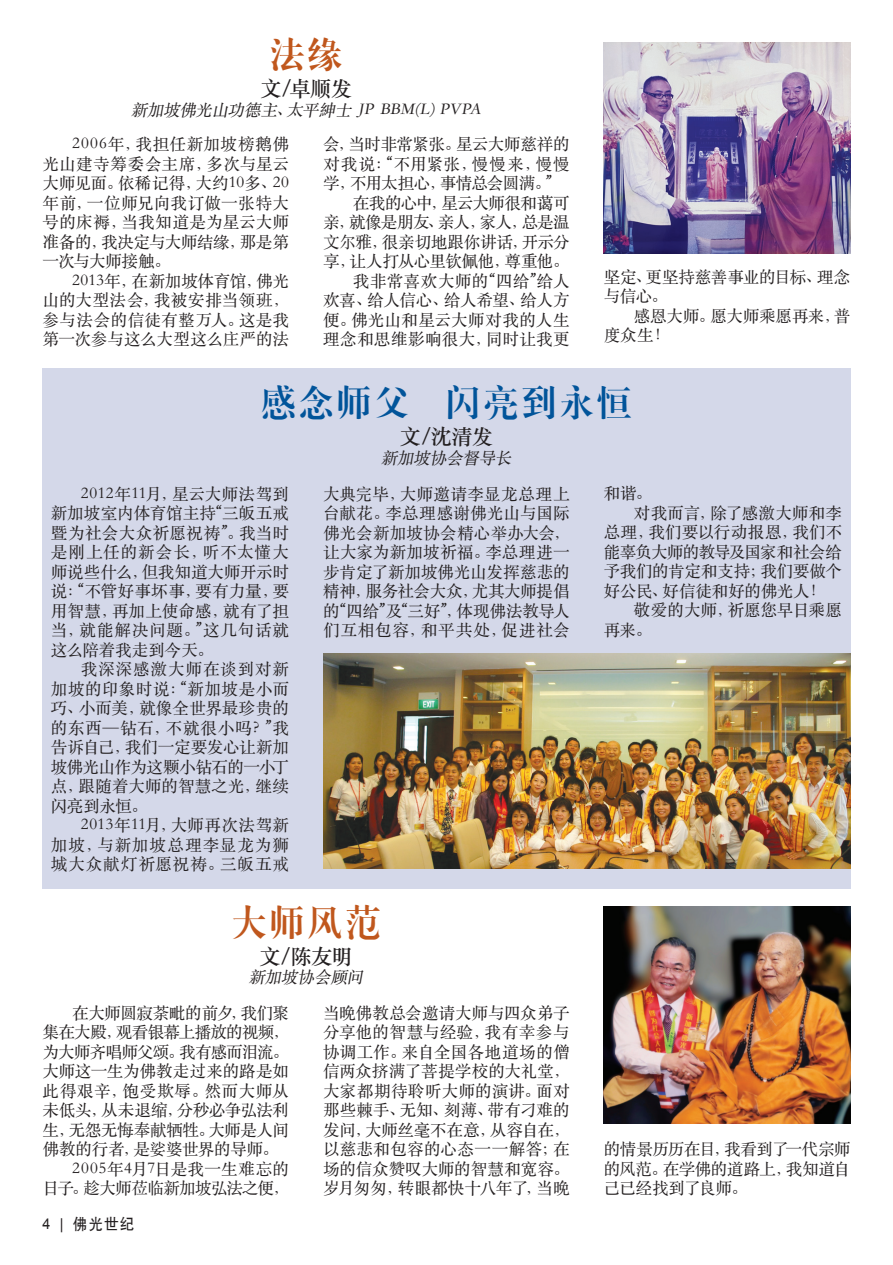
<style>
.page{position:relative;width:893px;height:1265px;background:#fff}
.page>*{position:absolute;margin:0;border:0;box-sizing:border-box;transform-origin:0 0}
.t1{font:36px "JQ Biao Song JT";letter-spacing:.11em;color:#01549a;scale:.95 1}
.t2{font:36px "JQ Biao Song JT";letter-spacing:.11em;color:#c0571d;scale:.95 1}
.t3{font:21px "ST Songti SC Bold";letter-spacing:-.015em;color:#231f20}
.t4{font:16.5px/19.5px "ST Songti SC Regular";letter-spacing:-.005em;color:#231f20;text-align:justify}
.t5{font:italic 16.5px "ST Songti SC Regular";color:#231f20}
.t6{font:16.5px "ST Songti SC Regular";letter-spacing:-.04em;color:#231f20}
.t7{font:16.5px "ST Songti SC Regular";letter-spacing:-.05em;color:#231f20}
.t8{font:16.5px "ST Songti SC Regular";letter-spacing:.035em;color:#231f20}
.t9{font:16.5px "ST Songti SC Regular";letter-spacing:-.045em;color:#231f20}
.t10{font:16.5px "ST Songti SC Regular";letter-spacing:.04em;color:#231f20}
.t11{font:16.5px "ST Songti SC Regular";letter-spacing:-.03em;color:#231f20}
.t12{font:16.5px "ST Songti SC Regular";letter-spacing:.015em;color:#231f20}
.t13{font:15px "SIL Hei Med Jian";color:#231f20;scale:.95 1}
.s1{font-family:"Arial"}
</style>
<div class="page">
<div style="left:42px;top:369px;width:808px;height:520px;background:#d4d8e9"></div>
<img style="left:323px;top:653px;width:527px;height:216px">
<img style="left:604px;top:906px;width:246px;height:217px">
<img style="left:604px;top:42px;width:246px;height:212px">
<h1 class="t2" style="left:270px;top:36px;width:77px">法缘</h1>
<p class="t3" style="left:260px;top:75px;width:93px">文/卓顺发</p>
<p class="t5" style="left:131px;top:99px;width:356px">新加坡佛光山功德主、太平紳士 JP BBM(L）PVPA</p>
<p class="t4" style="left:42px;top:134px;width:248px;text-indent:30px">2006年，我担任新加坡榜鹅佛光山建寺筹委会主席，多次与星云大师见面。依稀记得，大约10多、20年前，一位师兄向我订做一张特大号的床褥，当我知道是为星云大师准备的，我决定与大师结缘，那是第一次与大师接触。</p>
<p class="t4" style="left:42px;top:270px;width:248px;text-indent:30px">2013年，在新加坡体育馆，佛光山的大型法会，我被安排当领班，参与法会的信徒有整万人。这是我第一次参与这么大型这么庄严的法</p>
<p class="t4" style="left:323px;top:134px;width:248px">会，当时非常紧张。星云大师慈祥的对我说：“不用紧张，慢慢来，慢慢学，不用太担心，事情总会圆满。”</p>
<p class="t4" style="left:323px;top:192px;width:248px;text-align:right">在我的心中，星云大师很和蔼可<br>亲，就像是朋友、亲人，家人，总是温文尔雅，很亲切地跟你讲话，开示分享，让人打从心里钦佩他，尊重他。我非常喜欢大师的“四给”给人<br>欢喜、给人信心、给人希望、给人方便。佛光山和星云大师对我的人生理念和思维影响很大，同时让我更</p>
<p class="t4" style="left:604px;top:266px;width:248px">坚定、更坚持慈善事业的目标、理念与信心。</p>
<p class="t4" style="left:604px;top:305px;width:248px;text-indent:30px">感恩大师。愿大师乘愿再来，普度众生！</p>
<h1 class="t1" style="left:261px;top:384px;width:391px">感念师父 闪亮到永恒</h1>
<p class="t3" style="left:400px;top:423px;width:94px">文/沈清发</p>
<p class="t5" style="left:381px;top:447px;width:137px">新加坡协会督导长</p>
<p class="t4" style="left:51px;top:483px;width:240px;text-indent:30px">2012年11月，星云大师法驾到新加坡室内体育馆主持“三皈五戒暨为社会大众祈愿祝祷”。我当时是刚上任的新会长，听不太懂大师说些什么，但我知道大师开示时说：“不管好事坏事，要有力量，要用智慧，再加上使命感，就有了担当，就能解决问题。”这几句话就这么陪着我走到今天。</p>
<p class="t4" style="left:51px;top:659px;width:240px;text-indent:30px">我深深感激大师在谈到对新加坡的印象时说：“新加坡是小而巧、小而美，就像全世界最珍贵的的东西—钻石，不就很小吗？”我告诉自己，我们一定要发心让新加坡佛光山作为这颗小钻石的一小丁点，跟随着大师的智慧之光，继续闪亮到永恒。</p>
<p class="t4" style="left:51px;top:815px;width:240px;text-indent:30px">2013年11月，大师再次法驾新加坡，与新加坡总理李显龙为狮城大众献灯祈愿祝祷。三皈五戒</p>
<p class="t4" style="left:323px;top:483px;width:248px">大典完毕，大师邀请李显龙总理上台献花。李总理感谢佛光山与国际佛光会新加坡协会精心举办大会，让大家为新加坡祈福。李总理进一步肯定了新加坡佛光山发挥慈悲的精神，服务社会大众，尤其大师提倡的“四给”及“三好”，体现佛法教导人们互相包容，和平共处，促进社会</p>
<p class="t4" style="left:604px;top:483px;width:50px">和谐。</p>
<p class="t12" style="left:633px;top:502px;width:210px">对我而言，除了感激大师和李</p>
<p class="t4" style="left:604px;top:522px;width:240px">总理，我们要以行动报恩，我们不</p>
<p class="t6" style="left:604px;top:541px;width:240px">能辜负大师的教导及国家和社会给</p>
<p class="t4" style="left:604px;top:561px;width:240px">予我们的肯定和支持；我们要做个</p>
<p class="t4" style="left:604px;top:580px;width:220px">好公民、好信徒和好的佛光人！</p>
<p class="t4" style="left:633px;top:600px;width:210px">敬爱的大师，祈愿您早日乘愿</p>
<p class="t4" style="left:604px;top:619px;width:50px">再来。</p>
<h1 class="t2" style="left:232px;top:904px;width:157px">大师风范</h1>
<p class="t3" style="left:259px;top:943px;width:95px">文/陈友明</p>
<p class="t5" style="left:249px;top:967px;width:121px">新加坡协会顾问</p>
<p class="t11" style="left:72px;top:1002px;width:218px">在大师圆寂荼毗的前夕，我们聚</p>
<p class="t6" style="left:42px;top:1022px;width:248px">集在大殿，观看银幕上播放的视频，</p>
<p class="t7" style="left:42px;top:1041px;width:248px">为大师齐唱师父颂。我有感而泪流。</p>
<p class="t4" style="left:42px;top:1061px;width:248px">大师这一生为佛教走过来的路是如</p>
<p class="t10" style="left:42px;top:1080px;width:248px">此得艰辛，饱受欺辱。然而大师从</p>
<p class="t4" style="left:42px;top:1100px;width:248px">未低头，从未退缩，分秒必争弘法利</p>
<p class="t4" style="left:42px;top:1119px;width:248px">生，无怨无悔奉献牺牲。大师是人间</p>
<p class="t4" style="left:42px;top:1139px;width:238px">佛教的行者，是娑婆世界的导师。</p>
<p class="t8" style="left:72px;top:1158px;width:218px">2005年4月7日是我一生难忘的</p>
<p class="t9" style="left:42px;top:1178px;width:248px">日子。趁大师莅临新加坡弘法之便，</p>
<p class="t4" style="left:323px;top:1002px;width:248px">当晚佛教总会邀请大师与四众弟子分享他的智慧与经验，我有幸参与协调工作。来自全国各地道场的僧信两众挤满了菩提学校的大礼堂，大家都期待聆听大师的演讲。面对那些棘手、无知、刻薄、带有刁难的发问，大师丝毫不在意，从容自在，以慈悲和包容的心态一一解答；在场的信众赞叹大师的智慧和宽容。岁月匆匆，转眼都快十八年了，当晚</p>
<p class="t13" style="left:42px;top:1213px;width:99px"><span class="s1">4 |</span> 佛光世纪</p>
<p class="t4" style="left:604px;top:1138px;width:248px">的情景历历在目，我看到了一代宗师的风范。在学佛的道路上，我知道自己已经找到了良师。</p>
</div>
